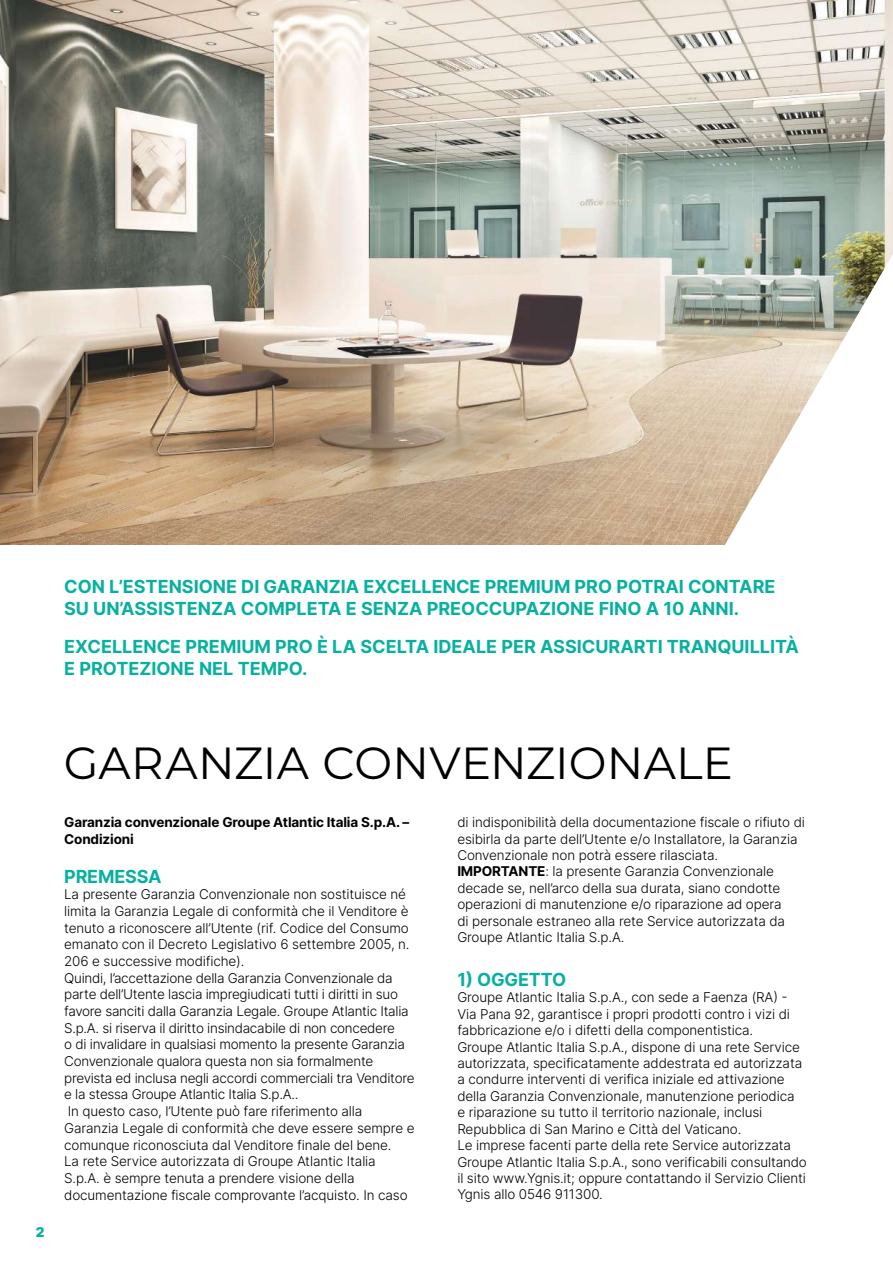
<style>
.page{position:relative;width:893px;height:1263px;background:#fff}
.page>*{position:absolute;margin:0;border:0;box-sizing:border-box;transform-origin:0 0}
.t1{font:45px "Montserrat";letter-spacing:.005em;color:#000}
.t2{font:700 18px/21.6px "Inter";color:#08b0a0}
.t3{font:300 13.5px/16.5px "Inter";letter-spacing:-.01em;color:#000}
.t4{font:700 13.5px/16.6px "Inter";letter-spacing:-.01em;color:#000}
.t5{font:900 13.5px "Inter";color:#08b0a0}
.s1{font-weight:700}
</style>
<div class="page">
<img style="left:0;top:0;width:893px;height:544px">
<svg style="left:656px;top:254px;width:237px;height:291px"></svg>
<h2 class="t2" style="left:64px;top:575px;width:713px">CON L’ESTENSIONE DI GARANZIA EXCELLENCE PREMIUM PRO POTRAI CONTARE<br>SU UN’ASSISTENZA COMPLETA E SENZA PREOCCUPAZIONE FINO A 10 ANNI.</h2>
<h2 class="t2" style="left:64px;top:635px;width:736px">EXCELLENCE PREMIUM PRO È LA SCELTA IDEALE PER ASSICURARTI TRANQUILLITÀ<br>E PROTEZIONE NEL TEMPO.</h2>
<p class="t5" style="left:36px;top:1223px;width:10px">2</p>
<h1 class="t1" style="left:64px;top:732px;width:671px">GARANZIA CONVENZIONALE</h1>
<p class="t4" style="left:64px;top:813px;width:346px">Garanzia convenzionale Groupe Atlantic Italia S.p.A. –<br>Condizioni</p>
<h2 class="t2" style="left:64px;top:865px;width:99px">PREMESSA</h2>
<p class="t3" style="left:64px;top:886px;width:352px">La presente Garanzia Convenzionale non sostituisce né limita la Garanzia Legale di conformità che il Venditore è tenuto a riconoscere all’Utente (rif. Codice del Consumo emanato con il Decreto Legislativo 6 settembre 2005, n.<br>206 e successive modifiche).<br>Quindi, l’accettazione della Garanzia Convenzionale da parte dell’Utente lascia impregiudicati tutti i diritti in suo favore sanciti dalla Garanzia Legale. Groupe Atlantic Italia S.p.A. si riserva il diritto insindacabile di non concedere<br>o di invalidare in qualsiasi momento la presente Garanzia Convenzionale qualora questa non sia formalmente prevista ed inclusa negli accordi commerciali tra Venditore e la stessa Groupe Atlantic Italia S.p.A..<br>In questo caso, l’Utente può fare riferimento alla Garanzia Legale di conformità che deve essere sempre e comunque riconosciuta dal Venditore finale del bene.<br>La rete Service autorizzata di Groupe Atlantic Italia S.p.A. è sempre tenuta a prendere visione della documentazione fiscale comprovante l’acquisto. In caso</p>
<p class="t3" style="left:457px;top:814px;width:349px">di indisponibilità della documentazione fiscale o rifiuto di esibirla da parte dell’Utente e/o Installatore, la Garanzia Convenzionale non potrà essere rilasciata.<br><span class="s1">IMPORTANTE</span>: la presente Garanzia Convenzionale decade se, nell’arco della sua durata, siano condotte operazioni di manutenzione e/o riparazione ad opera<br>di personale estraneo alla rete Service autorizzata da Groupe Atlantic Italia S.p.A.</p>
<h2 class="t2" style="left:457px;top:968px;width:110px">1) OGGETTO</h2>
<p class="t3" style="left:457px;top:989px;width:351px">Groupe Atlantic Italia S.p.A., con sede a Faenza (RA) - Via Pana 92, garantisce i propri prodotti contro i vizi di fabbricazione e/o i difetti della componentistica.<br>Groupe Atlantic Italia S.p.A., dispone di una rete Service autorizzata, specificatamente addestrata ed autorizzata a condurre interventi di verifica iniziale ed attivazione della Garanzia Convenzionale, manutenzione periodica<br>e riparazione su tutto il territorio nazionale, inclusi Repubblica di San Marino e Città del Vaticano.<br>Le imprese facenti parte della rete Service autorizzata Groupe Atlantic Italia S.p.A., sono verificabili consultando il sito www.Ygnis.it; oppure contattando il Servizio Clienti Ygnis allo 0546 911300.</p>
</div>
